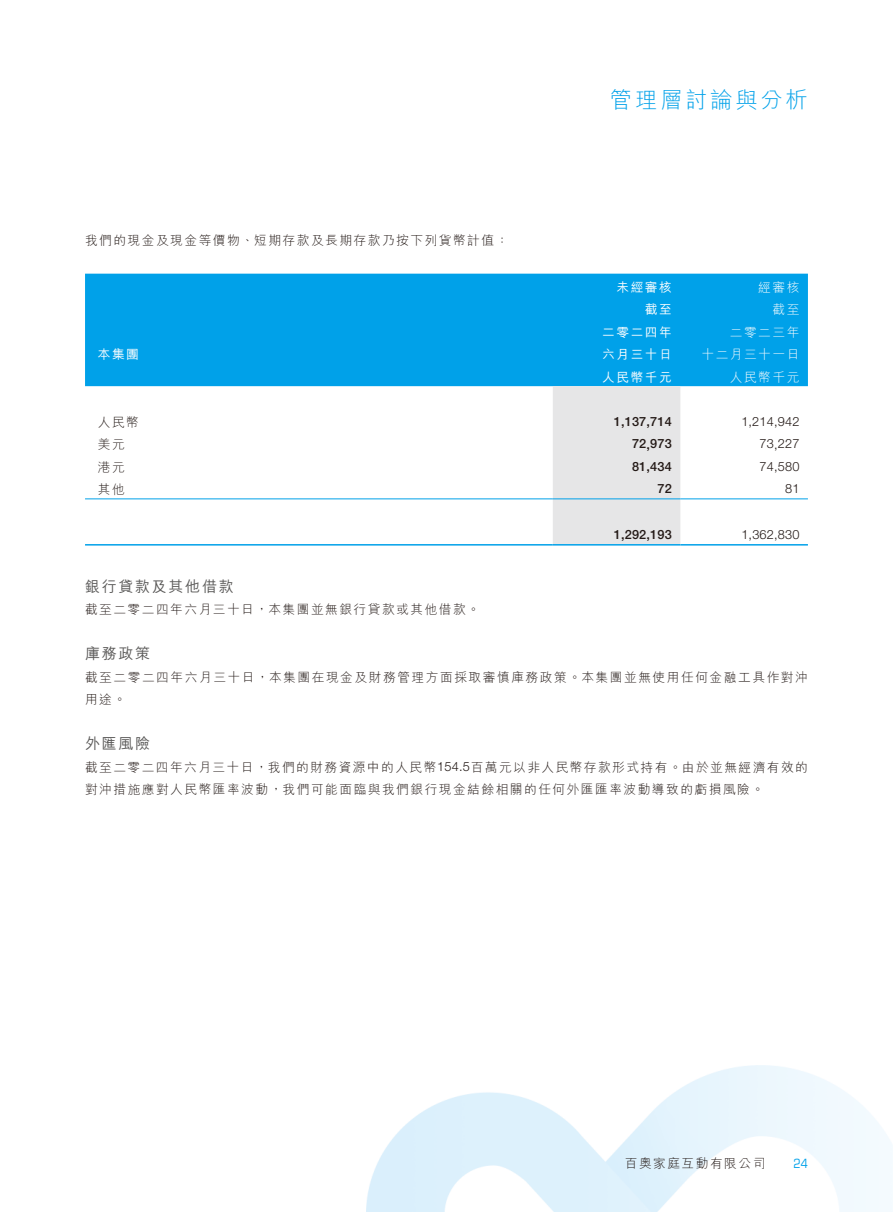
<style>
.page{position:relative;width:893px;height:1212px;background:#fff}
.page>*{position:absolute;margin:0;border:0;box-sizing:border-box;transform-origin:0 0}
.t1{font:300 22.5px "M Hei HK";letter-spacing:.115em;color:#00a1e9}
.t2{font:500 15px "M Hei HK";letter-spacing:.115em;color:#595857}
.t3{font:300 12.75px/22.5px "M Hei HK";letter-spacing:.115em;color:#231916}
.t4{font:300 12.75px "Helvetica Neue 45";letter-spacing:.015em;color:#231916}
.t5{font:500 12.75px "Helvetica Neue 65";letter-spacing:.015em;color:#231916}
.t6{font:500 12.75px "M Hei HK";letter-spacing:.115em;color:#fff}
.t7{font:300 12.75px "M Hei HK";letter-spacing:.115em;color:#fff}
.t8{font:condensed 12.75px "Eurostile";color:#00a1e9}
.s1{font-family:"Helvetica Neue 45"}
</style>
<div class="page">
<img style="left:366px;top:1065px;width:526px;height:147px">
<div style="left:85px;top:274px;width:723px;height:112px;background:#00a1e9"></div>
<div style="left:553px;top:386px;width:127px;height:158px;background:#e6e6e7"></div>
<hr style="left:85px;top:499px;width:468px;height:1px;background:#00a1e9">
<hr style="left:553px;top:499px;width:127px;height:1px;background:#00a1e9">
<hr style="left:680px;top:499px;width:128px;height:1px;background:#00a1e9">
<hr style="left:85px;top:544px;width:468px;height:1px;background:#00a1e9">
<hr style="left:553px;top:544px;width:127px;height:1px;background:#00a1e9">
<hr style="left:680px;top:544px;width:128px;height:1px;background:#00a1e9">
<h1 class="t1" style="left:610px;top:84px;width:199px">管理層討論與分析</h1>
<p class="t3" style="left:85px;top:229px;width:425px">我們的現金及現金等價物、短期存款及長期存款乃按下列貨幣計值：</p>
<p class="t6" style="left:616px;top:278px;width:57px">未經審核</p>
<p class="t7" style="left:758px;top:278px;width:43px">經審核</p>
<p class="t6" style="left:645px;top:300px;width:28px">截至</p>
<p class="t7" style="left:772px;top:300px;width:28px">截至</p>
<p class="t6" style="left:602px;top:323px;width:71px">二零二四年</p>
<p class="t7" style="left:730px;top:323px;width:71px">二零二三年</p>
<p class="t6" style="left:98px;top:345px;width:43px">本集團</p>
<p class="t6" style="left:602px;top:345px;width:71px">六月三十日</p>
<p class="t7" style="left:701px;top:345px;width:99px">十二月三十一日</p>
<p class="t6" style="left:602px;top:368px;width:71px">人民幣千元</p>
<p class="t7" style="left:730px;top:368px;width:71px">人民幣千元</p>
<p class="t3" style="left:98px;top:410px;width:43px">人民幣</p>
<p class="t5" style="left:614px;top:414px;width:60px">1,137,714</p>
<p class="t4" style="left:741px;top:414px;width:60px">1,214,942</p>
<p class="t3" style="left:98px;top:433px;width:28px">美元</p>
<p class="t5" style="left:632px;top:436px;width:41px">72,973</p>
<p class="t4" style="left:760px;top:436px;width:41px">73,227</p>
<p class="t3" style="left:98px;top:455px;width:28px">港元</p>
<p class="t5" style="left:632px;top:459px;width:41px">81,434</p>
<p class="t4" style="left:760px;top:459px;width:41px">74,580</p>
<p class="t3" style="left:98px;top:478px;width:28px">其他</p>
<p class="t5" style="left:657px;top:481px;width:16px">72</p>
<p class="t4" style="left:785px;top:481px;width:16px">81</p>
<p class="t5" style="left:614px;top:527px;width:60px">1,292,193</p>
<p class="t4" style="left:741px;top:526px;width:60px">1,362,830</p>
<p class="t2" style="left:85px;top:575px;width:150px">銀行貸款及其他借款</p>
<p class="t3" style="left:85px;top:598px;width:396px">截至二零二四年六月三十日，本集團並無銀行貸款或其他借款。</p>
<p class="t2" style="left:85px;top:643px;width:67px">庫務政策</p>
<p class="t3" style="left:85px;top:665px;width:724px">截至二零二四年六月三十日，本集團在現金及財務管理方面採取審慎庫務政策。本集團並無使用任何金融工具作對沖用途。</p>
<p class="t2" style="left:85px;top:733px;width:67px">外匯風險</p>
<p class="t3" style="left:85px;top:755px;width:724px">截至二零二四年六月三十日，我們的財務資源中的人民幣<span class="s1">154.5</span>百萬元以非人民幣存款形式持有。由於並無經濟有效的對沖措施應對人民幣匯率波動，我們可能面臨與我們銀行現金結餘相關的任何外匯匯率波動導致的虧損風險。</p>
<p class="t3" style="left:625px;top:1152px;width:142px">百奧家庭互動有限公司</p>
<p class="t8" style="left:794px;top:1155px;width:16px">24</p>
</div>
